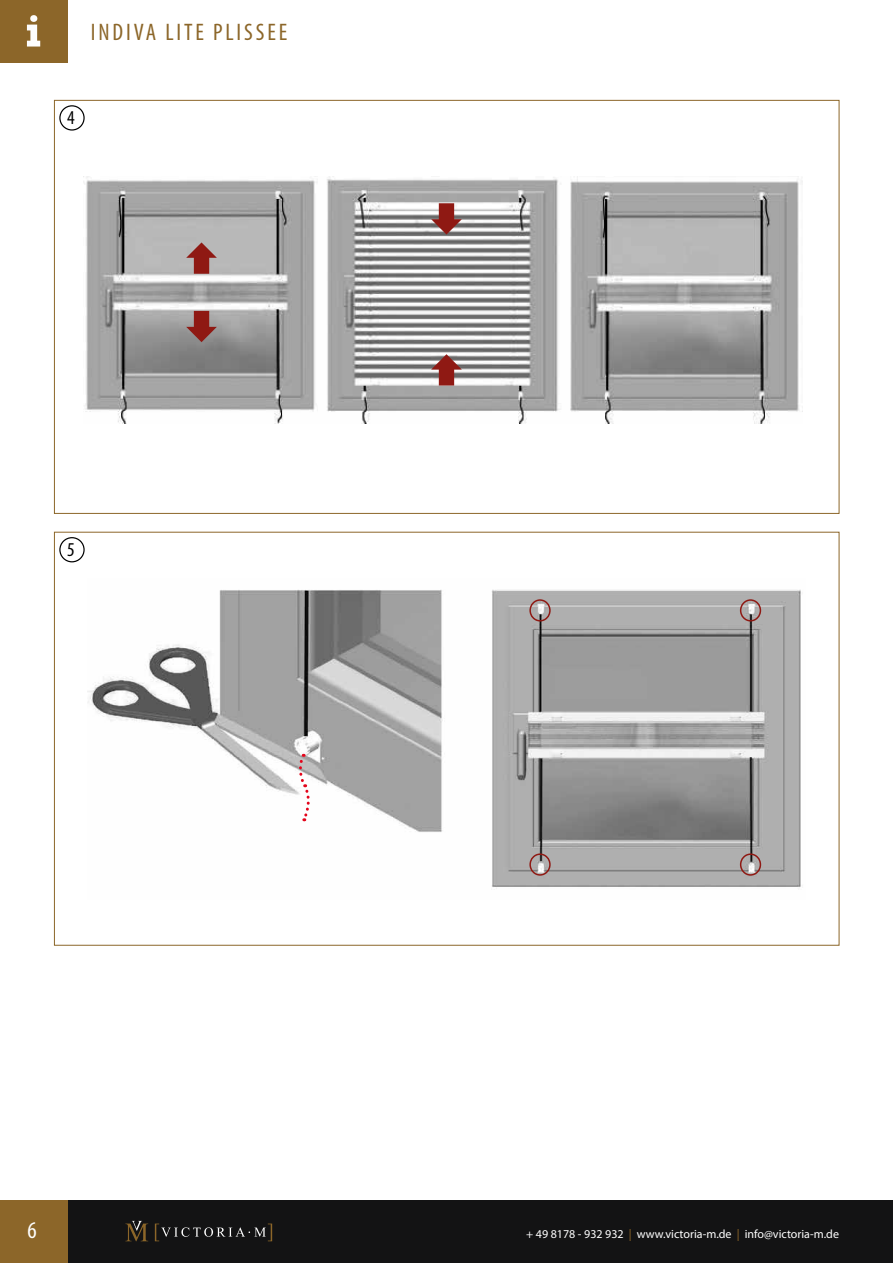
<style>
.page{position:relative;width:893px;height:1263px;background:#fff}
.page>*{position:absolute;margin:0;border:0;box-sizing:border-box;transform-origin:0 0}
.t1{font:condensed 24px "Myriad Pro";letter-spacing:.12em;color:#8c6629}
.t2{font:condensed 24px "Myriad Pro";color:#fff}
.t3{font:condensed 19.65px "Myriad Pro";color:#000}
.t4{font:12px "Myriad Pro";color:#fff}
.s1{color:#8c6629}
</style>
<div class="page">
<div style="left:0;top:0;width:68px;height:63px;background:#8c6629"></div>
<div style="left:0;top:1200px;width:893px;height:63px;background:#131314"></div>
<div style="left:0;top:1200px;width:68px;height:63px;background:#8c6629"></div>
<svg style="left:155px;top:1223px;width:117px;height:18px"></svg>
<svg style="left:125px;top:1221px;width:23px;height:20px"></svg>
<svg style="left:27px;top:25px;width:13px;height:22px"></svg>
<div style="left:30px;top:15px;width:7px;height:7px;background:#fdfdfd;border-radius:50%"></div>
<img style="left:83px;top:177px;width:719px;height:246px">
<img style="left:88px;top:589px;width:713px;height:300px">
<svg style="left:186px;top:311px;width:31px;height:31px"></svg>
<svg style="left:186px;top:242px;width:31px;height:32px"></svg>
<svg style="left:431px;top:203px;width:31px;height:32px"></svg>
<svg style="left:431px;top:354px;width:31px;height:31px"></svg>
<div style="left:529px;top:853px;width:22px;height:23px;border:2px solid #8f1913;border-radius:50%"></div>
<div style="left:740px;top:853px;width:21px;height:23px;border:2px solid #8f1913;border-radius:50%"></div>
<div style="left:529px;top:599px;width:22px;height:22px;border:2px solid #8f1913;border-radius:50%"></div>
<div style="left:740px;top:599px;width:21px;height:22px;border:2px solid #8f1913;border-radius:50%"></div>
<svg style="left:299px;top:754px;width:11px;height:67px"></svg>
<div style="left:59px;top:105px;width:26px;height:26px;border:1px solid #000;border-radius:50%"></div>
<div style="left:59px;top:537px;width:26px;height:25px;border:1px solid #000;border-radius:50%"></div>
<h1 class="t1" style="left:91px;top:19px;width:198px">INDIVA LITE PLISSEE</h1>
<h2 class="t3" style="left:67px;top:107px;width:9px">4</h2>
<h2 class="t3" style="left:67px;top:539px;width:9px">5</h2>
<h1 class="t2" style="left:27px;top:1217px;width:11px">6</h1>
<p class="t4" style="left:526px;top:1226px;width:314px">+ 49 8178 - 932 932 <span class="s1">|</span> www.victoria-m.de <span class="s1">|</span> info@victoria-m.de</p>
</div>
